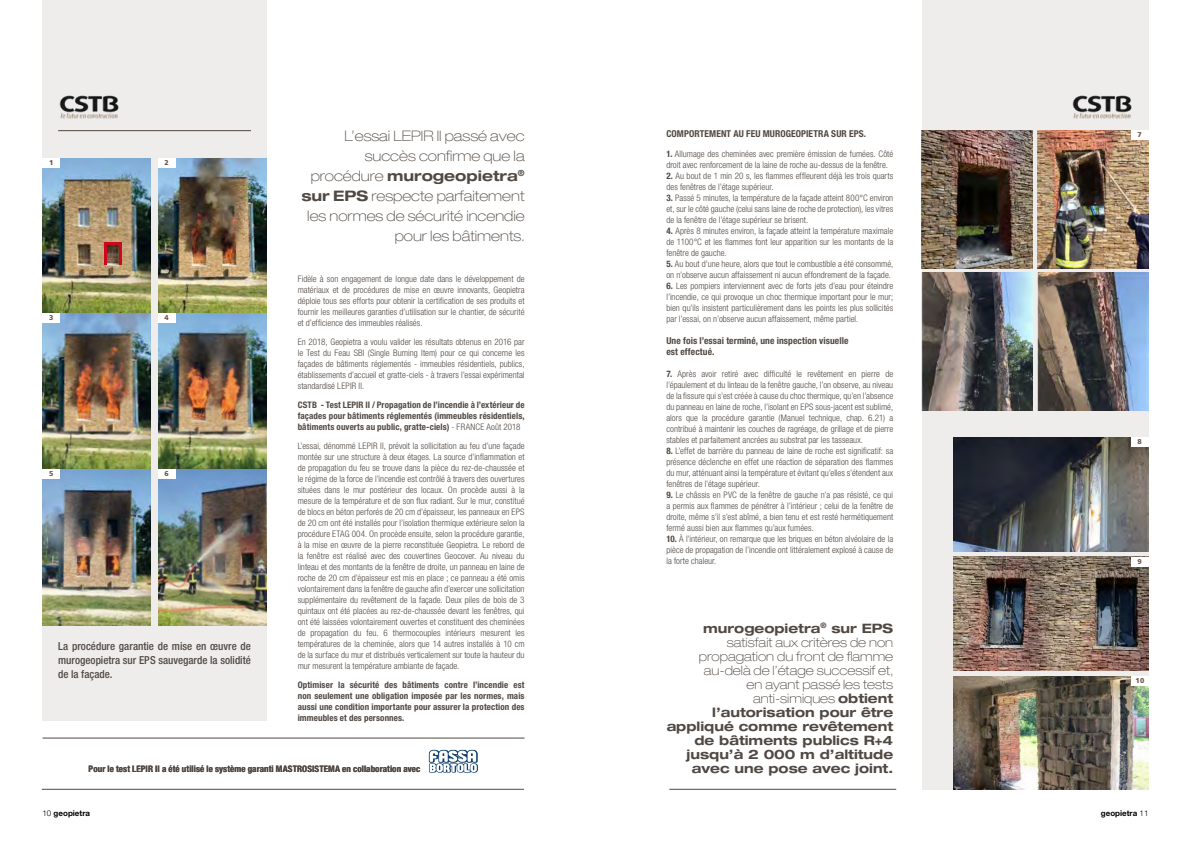
<style>
.page{position:relative;width:1191px;height:842px;background:#fff}
.page>*{position:absolute;margin:0;border:0;box-sizing:border-box;transform-origin:0 0}
.t1{font:100 expanded 14.5px/20px "Helvetica Neue LT Std";color:#504842;text-align:right}
.t2{font:700 expanded 13px/14px "Helvetica Neue LT Std";color:#504842;text-align:right}
.t3{font:500 condensed 11px/14px "Helvetica Neue LT Std";color:#504842;text-align:justify}
.t4{font:700 condensed 9.5px/11px "Helvetica Neue LT Std";letter-spacing:.01em;color:#504842}
.t5{font:300 condensed 9px/11px "Helvetica Neue LT Std";letter-spacing:.005em;color:#504842;text-align:justify}
.t6{font:700 condensed 9px/11px "Helvetica Neue LT Std";letter-spacing:.01em;color:#504842;text-align:justify}
.t7{font:700 8px "Helvetica Neue LT Std";color:#000}
.t8{font:900 7px "Frutiger LT Std";color:#6a5648}
.s1{font-weight:700}
.s2{font-weight:300}
.s3{font-weight:100}
</style>
<div class="page">
<div style="left:43px;top:0;width:223px;height:721px;background:#eeedec"></div>
<div style="left:921px;top:0;width:227px;height:789px;background:#eeedec"></div>
<img style="left:43px;top:158px;width:108px;height:467px">
<img style="left:158px;top:158px;width:108px;height:467px">
<img style="left:1037px;top:272px;width:111px;height:138px">
<img style="left:921px;top:272px;width:111px;height:138px">
<img style="left:1037px;top:130px;width:111px;height:138px">
<img style="left:921px;top:130px;width:111px;height:138px">
<img style="left:59px;top:95px;width:60px;height:24px">
<img style="left:1072px;top:95px;width:60px;height:24px">
<div style="left:43px;top:158px;width:17px;height:9px;background:#fff"></div>
<div style="left:43px;top:314px;width:17px;height:9px;background:#fff"></div>
<div style="left:43px;top:469px;width:17px;height:10px;background:#fff"></div>
<div style="left:158px;top:469px;width:18px;height:10px;background:#fff"></div>
<div style="left:1131px;top:130px;width:17px;height:10px;background:#fff"></div>
<img style="left:953px;top:438px;width:195px;height:113px">
<div style="left:1131px;top:438px;width:17px;height:9px;background:#fff"></div>
<img style="left:953px;top:557px;width:195px;height:113px">
<div style="left:1131px;top:557px;width:17px;height:9px;background:#fff"></div>
<img style="left:953px;top:676px;width:195px;height:113px">
<div style="left:1131px;top:676px;width:17px;height:9px;background:#fff"></div>
<div style="left:158px;top:314px;width:18px;height:9px;background:#fff"></div>
<div style="left:158px;top:158px;width:18px;height:9px;background:#fff"></div>
<svg style="left:429px;top:749px;width:49px;height:24px"></svg>
<hr style="left:669px;top:789px;width:227px;height:1px;background:#504842">
<hr style="left:43px;top:738px;width:481px;height:1px;background:#504842">
<hr style="left:42px;top:789px;width:482px;height:1px;background:#504842">
<hr style="left:58px;top:130px;width:193px;height:1px;background:#504842">
<hr style="left:104px;top:242px;width:17px;height:3px;background:#cd071e">
<hr style="left:104px;top:243px;width:2px;height:22px;background:#cd071e">
<hr style="left:119px;top:243px;width:3px;height:22px;background:#cd071e">
<p class="t8" style="left:49px;top:158px;width:6px">1</p>
<p class="t8" style="left:49px;top:314px;width:6px">3</p>
<p class="t8" style="left:165px;top:158px;width:6px">2</p>
<p class="t8" style="left:165px;top:314px;width:6px">4</p>
<p class="t8" style="left:49px;top:469px;width:6px">5</p>
<p class="t8" style="left:165px;top:469px;width:6px">6</p>
<p class="t3" style="left:58px;top:639px;width:194px">La procédure garantie de mise en œuvre de murogeopietra sur EPS sauvegarde la solidité de la façade.</p>
<h1 class="t1" style="left:301px;top:125px;width:225px">L’essai LEPIR II passé avec succès confirme que la procédure <span class="s1">murogeopietra</span><sup>® </sup><span class="s1">sur EPS</span> respecte parfaitement les normes de sécurité incendie pour les bâtiments.</h1>
<p class="t5" style="left:298px;top:273px;width:228px">Fidèle à son engagement de longue date dans le développement de matériaux et de procédures de mise en œuvre innovants, Geopietra déploie tous ses efforts pour obtenir la certification de ses produits et fournir les meilleures garanties d’utilisation sur le chantier, de sécurité et d’efficience des immeubles réalisés.</p>
<p class="t5" style="left:298px;top:336px;width:228px">En 2018, Geopietra a voulu valider les résultats obtenus en 2016 par le Test du Feau SBI (Single Burning Item) pour ce qui concerne les façades de bâtiments réglementés - immeubles résidentiels, publics, établissements d’accueil et gratte-ciels - à travers l’essai expérimental standardisé LEPIR II.</p>
<p class="t6" style="left:298px;top:399px;width:228px">CSTB - Test LEPIR II / Propagation de l’incendie à l’extérieur de façades pour bâtiments réglementés (immeubles résidentiels, bâtiments ouverts au public, gratte-ciels) <span class="s2">- FRANCE Août 2018</span></p>
<p class="t5" style="left:298px;top:440px;width:228px">L’essai, dénommé LEPIR II, prévoit la sollicitation au feu d’une façade montée sur une structure à deux étages. La source d’inflammation et de propagation du feu se trouve dans la pièce du rez-de-chaussée et le régime de la force de l’incendie est contrôlé à travers des ouvertures situées dans le mur postérieur des locaux. On procède aussi à la mesure de la température et de son flux radiant. Sur le mur, constitué de blocs en béton perforés de 20 cm d’épaisseur, les panneaux en EPS de 20 cm ont été installés pour l’isolation thermique extérieure selon la procédure ETAG 004. On procède ensuite, selon la procédure garantie, à la mise en œuvre de la pierre reconstituée Geopietra. Le rebord de la fenêtre est réalisé avec des couvertines Geocover. Au niveau du linteau et des montants de la fenêtre de droite, un panneau en laine de roche de 20 cm d’épaisseur est mis en place ; ce panneau a été omis volontairement dans la fenêtre de gauche afin d’exercer une sollicitation supplémentaire du revêtement de la façade. Deux piles de bois de 3 quintaux ont été placées au rez-de-chaussée devant les fenêtres, qui ont été laissées volontairement ouvertes et constituent des cheminées de propagation du feu. 6 thermocouples intérieurs mesurent les températures de la cheminée, alors que 14 autres installés à 10 cm de la surface du mur et distribués verticalement sur toute la hauteur du mur mesurent la température ambiante de façade.</p>
<p class="t6" style="left:298px;top:679px;width:228px">Optimiser la sécurité des bâtiments contre l’incendie est non seulement une obligation imposée par les normes, mais aussi une condition importante pour assurer la protection des immeubles et des personnes.</p>
<p class="t6" style="left:89px;top:763px;width:333px">Pour le test LEPIR II a été utilisé le système garanti MASTROSISTEMA en collaboration avec</p>
<p class="t4" style="left:666px;top:128px;width:201px">COMPORTEMENT AU FEU MUROGEOPIETRA SUR EPS.</p>
<p class="t5" style="left:666px;top:148px;width:228px"><span class="s1">1.</span> Allumage des cheminées avec première émission de fumées. Côté droit avec renforcement de la laine de roche au-dessus de la fenêtre.</p>
<p class="t5" style="left:666px;top:170px;width:228px"><span class="s1">2.</span> Au bout de 1 min 20 s, les flammes effleurent déjà les trois quarts des fenêtres de l’étage supérieur.</p>
<p class="t5" style="left:666px;top:192px;width:228px"><span class="s1">3.</span> Passé 5 minutes, la température de la façade atteint 800°C environ et, sur le côté gauche (celui sans laine de roche de protection), les vitres de la fenêtre de l’étage supérieur se brisent.</p>
<p class="t5" style="left:666px;top:225px;width:228px"><span class="s1">4.</span> Après 8 minutes environ, la façade atteint la température maximale de 1100°C et les flammes font leur apparition sur les montants de la fenêtre de gauche.</p>
<p class="t5" style="left:666px;top:258px;width:228px"><span class="s1">5.</span> Au bout d’une heure, alors que tout le combustible a été consommé, on n’observe aucun affaissement ni aucun effondrement de la façade.</p>
<p class="t5" style="left:666px;top:280px;width:228px"><span class="s1">6.</span> Les pompiers interviennent avec de forts jets d’eau pour éteindre l’incendie, ce qui provoque un choc thermique important pour le mur; bien qu’ils insistent particulièrement dans les points les plus sollicités par l’essai, on n’observe aucun affaissement, même partiel.</p>
<p class="t4" style="left:666px;top:335px;width:184px">Une fois l’essai terminé, une inspection visuelle est effectué.</p>
<p class="t5" style="left:666px;top:368px;width:228px"><span class="s1">7.</span> Après avoir retiré avec difficulté le revêtement en pierre de l’épaulement et du linteau de la fenêtre gauche, l’on observe, au niveau de la fissure qui s’est créée à cause du choc thermique, qu’en l’absence du panneau en laine de roche, l’isolant en EPS sous-jacent est sublimé, alors que la procédure garantie (Manuel technique, chap. 6.21) a contribué à maintenir les couches de ragréage, de grillage et de pierre stables et parfaitement ancrées au substrat par les tasseaux.</p>
<p class="t5" style="left:666px;top:445px;width:228px"><span class="s1">8.</span> L’effet de barrière du panneau de laine de roche est significatif: sa présence déclenche en effet une réaction de séparation des flammes du mur, atténuant ainsi la température et évitant qu’elles s’étendent aux fenêtres de l’étage supérieur.</p>
<p class="t5" style="left:666px;top:489px;width:228px"><span class="s1">9.</span> Le châssis en PVC de la fenêtre de gauche n’a pas résisté, ce qui a permis aux flammes de pénétrer à l’intérieur ; celui de la fenêtre de droite, même s’il s’est abîmé, a bien tenu et est resté hermétiquement fermé aussi bien aux flammes qu’aux fumées.</p>
<p class="t5" style="left:666px;top:533px;width:228px"><span class="s1">10.</span> À l’intérieur, on remarque que les briques en béton alvéolaire de la pièce de propagation de l’incendie ont littéralement explosé à cause de la forte chaleur.</p>
<p class="t2" style="left:666px;top:621px;width:228px">murogeopietra<sup>®</sup> sur EPS <span class="s3">satisfait aux critères de non propagation du front de flamme au-delà de l’étage successif et,<br>en ayant passé les tests anti-simiques</span> obtient l’autorisation pour être appliqué comme revêtement de bâtiments publics R+4 jusqu’à 2 000 m d’altitude avec une pose avec joint.</p>
<p class="t8" style="left:1137px;top:130px;width:6px">7</p>
<p class="t8" style="left:1137px;top:438px;width:6px">8</p>
<p class="t8" style="left:1137px;top:557px;width:6px">9</p>
<p class="t8" style="left:1135px;top:676px;width:10px">10</p>
<p class="t7" style="left:43px;top:808px;width:49px"><span class="s2">10</span> geopietra</p>
<p class="t7" style="left:1100px;top:808px;width:49px">geopietra <span class="s2">11</span></p>
</div>
